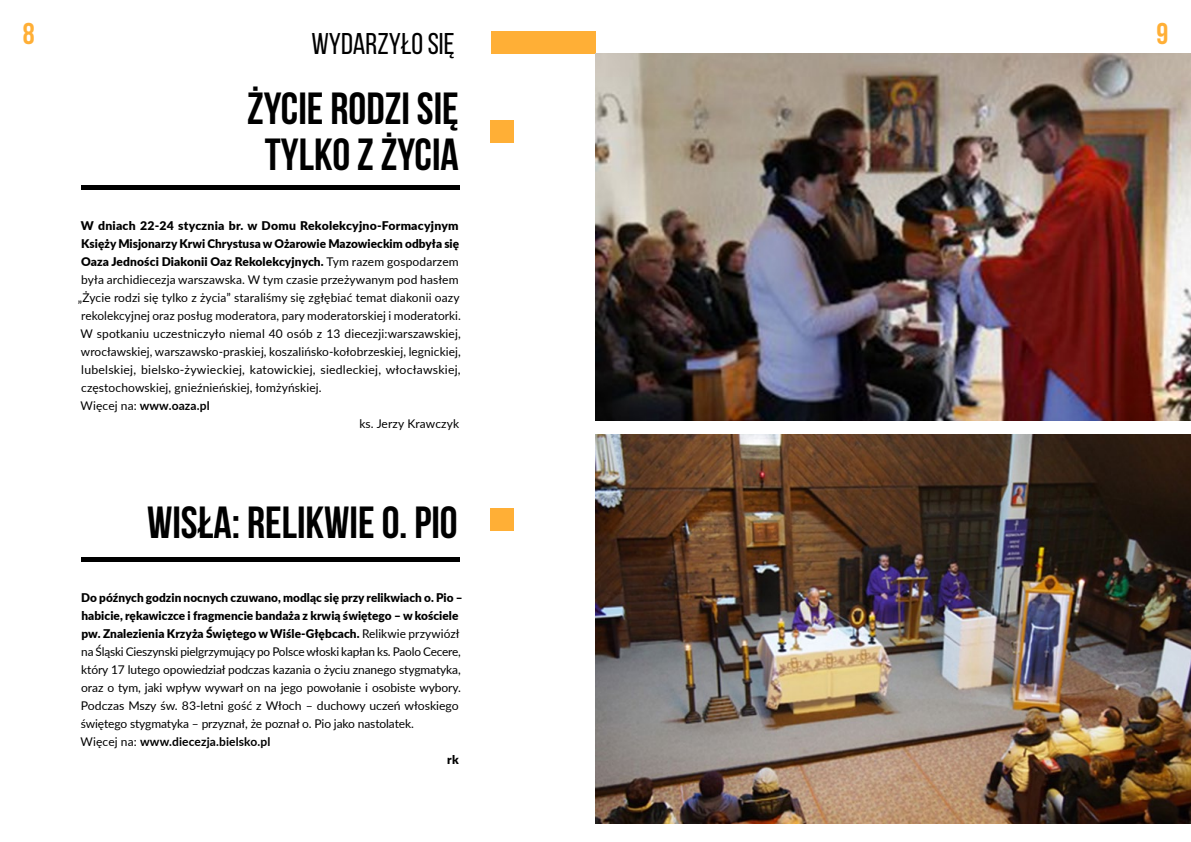
<style>
.page{position:relative;width:1191px;height:842px;background:#fff}
.page>*{position:absolute;margin:0;border:0;box-sizing:border-box;transform-origin:0 0}
.tytuł_pomniejszy{font:700 45px "Bebas Neue";color:#000}
.tytuł_główny{font:30px "Bebas Neue";color:#000}
.t1{font:700 30px "Bebas Neue";color:#ffaf36}
.tekst_podstawowy{font:12px/18px "Lato";letter-spacing:.005em;color:#000}
.tekst_podstawowy-2{font:700 12px "Lato";letter-spacing:.01em;color:#000}
.tekst_podstawowy-3{font:900 12px "Lato";color:#000}
.s1{font-weight:900}
.s2{font-weight:400}
</style>
<div class="page">
<div style="left:490px;top:31px;width:105px;height:23px;background:#ffaf36"></div>
<div style="left:490px;top:120px;width:24px;height:22px;background:#ffaf36"></div>
<div style="left:490px;top:508px;width:24px;height:23px;background:#ffaf36"></div>
<hr style="left:81px;top:185px;width:378px;height:4px;background:#000">
<hr style="left:81px;top:557px;width:378px;height:4px;background:#000">
<img style="left:595px;top:54px;width:596px;height:367px">
<img style="left:595px;top:434px;width:596px;height:389px">
<h2 class="t1" style="left:23px;top:18px;width:13px">8</h2>
<h2 class="t1" style="left:1156px;top:18px;width:13px">9</h2>
<p class="tytuł_główny" style="left:311px;top:27px;width:145px">WYDARZYŁO SIĘ</p>
<p class="tytuł_pomniejszy" style="left:247px;top:84px;width:213px">ŻYCIE RODZI SIĘ</p>
<p class="tytuł_pomniejszy" style="left:265px;top:130px;width:195px">TYLKO Z ŻYCIA</p>
<p class="tekst_podstawowy" style="left:78px;top:216px;width:384px"><span class="s1">W dniach 22-24 stycznia br. w Domu Rekolekcyjno-Formacyjnym Księży Misjonarzy Krwi Chrystusa w Ożarowie Mazowieckim odbyła się Oaza Jedności Diakonii Oaz Rekolekcyjnych.</span> Tym razem gospodarzem była archidiecezja warszawska. W tym czasie przeżywanym pod hasłem „Życie rodzi się tylko z życia” staraliśmy się zgłębiać temat diakonii oazy rekolekcyjnej oraz posług moderatora, pary moderatorskiej i moderatorki.<br>W spotkaniu uczestniczyło niemal 40 osób z 13 diecezji:warszawskiej, wrocławskiej, warszawsko-praskiej, koszalińsko-kołobrzeskiej, legnickiej, lubelskiej, bielsko-żywieckiej, katowickiej, siedleckiej, włocławskiej, częstochowskiej, gnieźnieńskiej, łomżyńskiej.</p>
<p class="tekst_podstawowy-2" style="left:81px;top:397px;width:131px"><span class="s2">Więcej na:</span> www.oaza.pl</p>
<p class="tekst_podstawowy" style="left:359px;top:414px;width:101px">ks. Jerzy Krawczyk</p>
<p class="tytuł_pomniejszy" style="left:147px;top:498px;width:312px">WISŁA: RELIKWIE O. PIO</p>
<p class="tekst_podstawowy" style="left:81px;top:588px;width:383px"><span class="s1">Do późnych godzin nocnych czuwano, modląc się przy relikwiach o. Pio – habicie, rękawiczce i fragmencie bandaża z krwią świętego – w kościele pw. Znalezienia Krzyża Świętego w Wiśle-Głębcach.</span> Relikwie przywiózł na Śląski Cieszynski pielgrzymujący po Polsce włoski kapłan ks. Paolo Cecere, który 17 lutego opowiedział podczas kazania o życiu znanego stygmatyka, oraz o tym, jaki wpływ wywarł on na jego powołanie i osobiste wybory.<br>Podczas Mszy św. 83-letni gość z Włoch – duchowy uczeń włoskiego świętego stygmatyka – przyznał, że poznał o. Pio jako nastolatek.</p>
<p class="tekst_podstawowy-2" style="left:81px;top:733px;width:191px"><span class="s2">Więcej na:</span> www.diecezja.bielsko.pl</p>
<p class="tekst_podstawowy-3" style="left:447px;top:751px;width:13px">rk</p>
</div>
